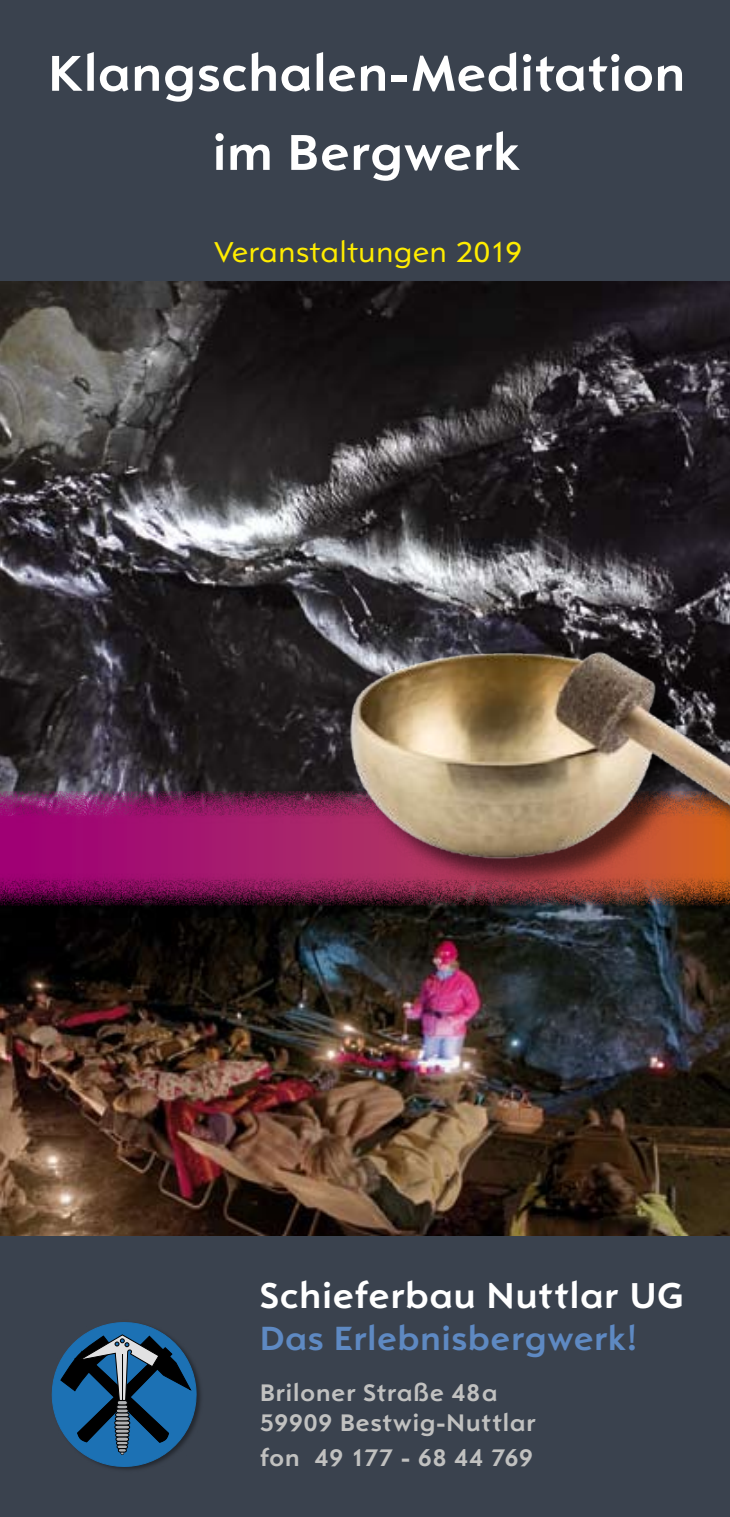
<style>
.page{position:relative;width:730px;height:1517px;background:#3a424e}
.page>*{position:absolute;margin:0;border:0;box-sizing:border-box;transform-origin:0 0}
.t1{font:700 52.5px/79px "Opel Sans";letter-spacing:.02em;color:#fff;text-align:center}
.t2{font:700 37.5px "Opel Sans";letter-spacing:.03em;color:#fff}
.t3{font:700 35px "Opel Sans";letter-spacing:.03em;color:#5e89c2}
.t4{font:30px "Opel Sans";letter-spacing:.03em;color:#ffec00}
.t5{font:700 25px/30px "Opel Sans";letter-spacing:.04em;color:#c1c1c0}
</style>
<div class="page">
<div style="left:50px;top:1319px;width:155px;height:154px;background:#000;opacity:.4"></div>
<svg style="left:52px;top:1322px;width:147px;height:144px"></svg>
<img style="left:0;top:282px;width:730px;height:509px">
<img style="left:1px;top:905px;width:729px;height:330px">
<img style="left:0;top:791px;width:730px;height:114px">
<div style="left:349px;top:651px;width:381px;height:242px;background:#000;opacity:.6"></div>
<img style="left:341px;top:648px;width:389px;height:212px">
<h1 class="t1" style="left:48px;top:33px;width:638px">Klangschalen-Meditation im Bergwerk</h1>
<p class="t4" style="left:214px;top:234px;width:309px">Veranstaltungen 2019</p>
<h2 class="t2" style="left:260px;top:1272px;width:425px">Schieferbau Nuttlar UG</h2>
<h3 class="t3" style="left:260px;top:1317px;width:378px">Das Erlebnisbergwerk!</h3>
<p class="t5" style="left:260px;top:1377px;width:277px">Briloner Straße 48a<br>59909 Bestwig-Nuttlar</p>
<p class="t5" style="left:260px;top:1442px;width:274px">fon 49 177 - 68 44 769</p>
</div>
